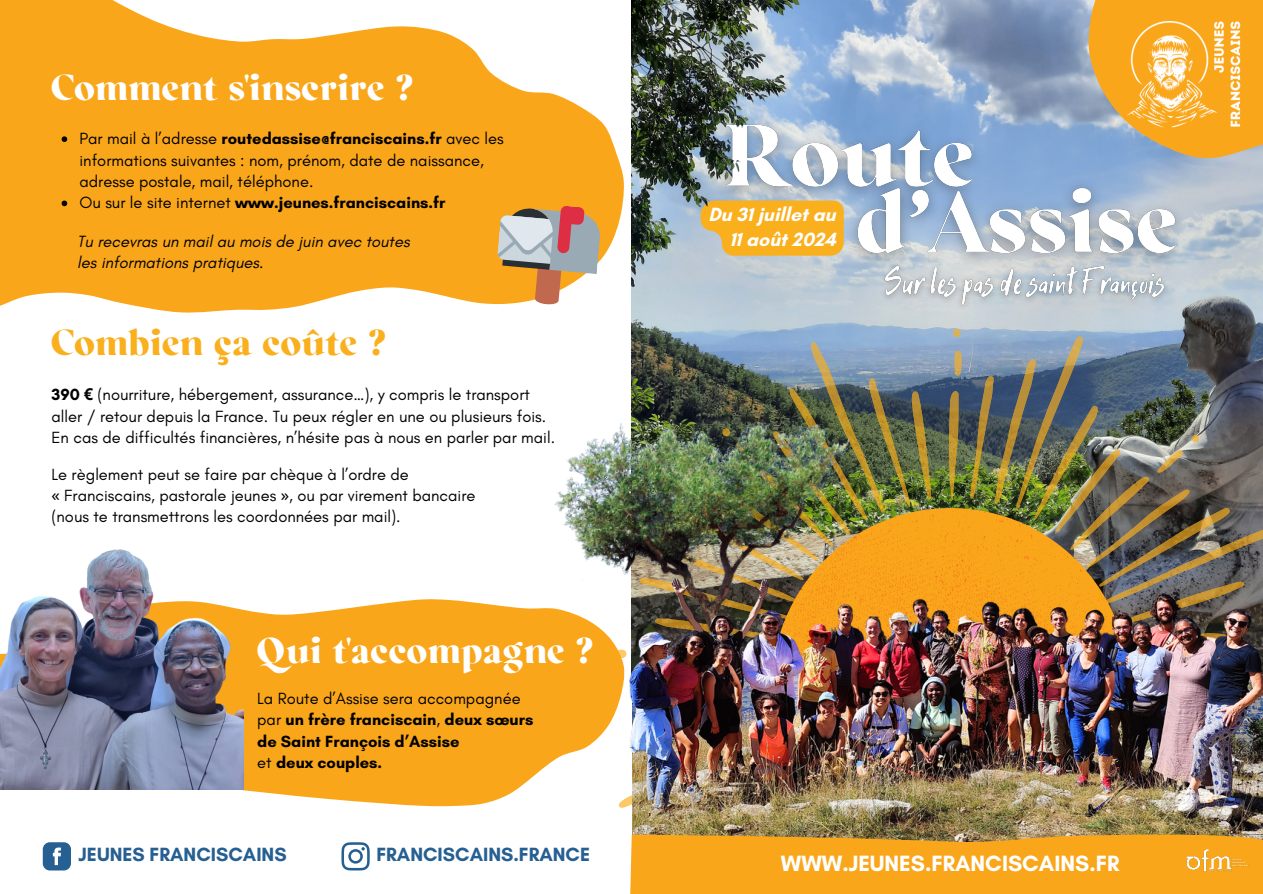
<style>
.page{position:relative;width:1263px;height:894px;background:#fff}
.page>*{position:absolute;margin:0;border:0;box-sizing:border-box;transform-origin:0 0}
.t1{font:700 34.5px "Regatto";color:#fff}
.t2{font:700 34.5px "Regatto";color:#faaf1d}
.t3{font:700 22.5px "Glacial Indifference";color:#fff}
.t4{font:700 19.5px "Glacial Indifference";color:#265f92}
.t5{font:700 19.5px "Glacial Indifference";color:#fff}
.t6{font:16.5px/21.3px "Glacial Indifference";color:#000}
.t7{font:700 16.5px/21.3px "Glacial Indifference";color:#000}
.t8{font:italic 16.5px/21.3px "Glacial Indifference";color:#000}
.s1{font-weight:700}
.s2{font-weight:400}
.s3{font-family:"Noto Sans";font-weight:700}
.s4{font-family:"Noto Sans"}
</style>
<div class="page">
<img style="left:631px;top:0;width:632px;height:328px">
<svg style="left:0;top:0;width:624px;height:313px;fill:#faa61a"></svg>
<img style="left:631px;top:328px;width:632px;height:229px">
<img style="left:894px;top:507px;width:235px;height:50px">
<img style="left:554px;top:378px;width:340px;height:179px">
<img style="left:581px;top:557px;width:682px;height:276px">
<svg style="left:43px;top:842px;width:28px;height:28px"></svg>
<svg style="left:341px;top:842px;width:29px;height:28px"></svg>
<svg style="left:0;top:598px;width:625px;height:208px;fill:#faa61a"></svg>
<div style="left:520px;top:657px;width:60px;height:61px;background:#faa61a"></div>
<img style="left:0;top:549px;width:243px;height:240px">
<svg style="left:1088px;top:0;width:175px;height:158px;background:#e0a746"></svg>
<img style="left:1128px;top:22px;width:112px;height:112px">
<svg style="left:497px;top:205px;width:105px;height:102px;background:#cdab8c"></svg>
<div style="left:629px;top:833px;width:634px;height:60px;background:#faa61a"></div>
<img style="left:1186px;top:849px;width:63px;height:23px">
<svg style="left:62px;top:136px;width:5px;height:6px"></svg>
<svg style="left:62px;top:200px;width:5px;height:6px"></svg>
<img style="left:817px;top:104px;width:178px;height:96px">
<img style="left:838px;top:170px;width:361px;height:108px">
<svg style="left:817px;top:200px;width:27px;height:55px"></svg>
<img style="left:631px;top:0;width:186px;height:289px">
<img style="left:876px;top:257px;width:298px;height:59px">
<p class="t1" style="left:51px;top:65px;width:364px">Comment s'inscrire ?</p>
<p class="t6" style="left:80px;top:128px;width:426px">Par mail à l’adresse <span class="s1">routedassise@franciscains.fr</span> avec les informations suivantes : nom, prénom, date de naissance, adresse postale, mail, téléphone.</p>
<p class="t7" style="left:80px;top:192px;width:367px"><span class="s2">Ou sur le site internet</span> www.jeunes.franciscains.fr</p>
<p class="t8" style="left:77px;top:230px;width:334px">Tu recevras un mail au mois de juin avec toutes les informations pratiques.</p>
<p class="t2" style="left:51px;top:319px;width:336px">Combien ça coûte ?</p>
<p class="t6" style="left:51px;top:383px;width:496px"><span class="s1">390</span> <span class="s3">€</span> (nourriture, hébergement, assurance…), y compris le transport aller / retour depuis la France. Tu peux régler en une ou plusieurs fois.</p>
<p class="t6" style="left:51px;top:426px;width:505px">En cas de difficultés financières, n’hésite pas à nous en parler par mail.</p>
<p class="t6" style="left:51px;top:463px;width:359px">Le règlement peut se faire par chèque à l’ordre de</p>
<p class="t6" style="left:51px;top:484px;width:426px"><span class="s4">«</span> Franciscains, pastorale jeunes <span class="s4">»</span>, ou par virement bancaire (nous te transmettrons les coordonnées par mail).</p>
<p class="t1" style="left:257px;top:628px;width:338px">Qui t'accompagne ?</p>
<p class="t6" style="left:257px;top:687px;width:265px">La Route d’Assise sera accompagnée</p>
<p class="t7" style="left:257px;top:708px;width:278px"><span class="s2">par</span> un frère franciscain<span class="s2">,</span> deux sœurs de Saint François d’Assise</p>
<p class="t7" style="left:257px;top:751px;width:126px"><span class="s2">et</span> deux couples.</p>
<p class="t4" style="left:79px;top:842px;width:209px">JEUNES FRANCISCAINS</p>
<p class="t4" style="left:376px;top:842px;width:215px">FRANCISCAINS.FRANCE</p>
<p class="t5" style="left:708px;top:203px;width:129px">Du 31 juillet au</p>
<p class="t5" style="left:730px;top:227px;width:108px">11 août 2024</p>
<p class="t3" style="left:781px;top:849px;width:340px">WWW.JEUNES.FRANCISCAINS.FR</p>
</div>
